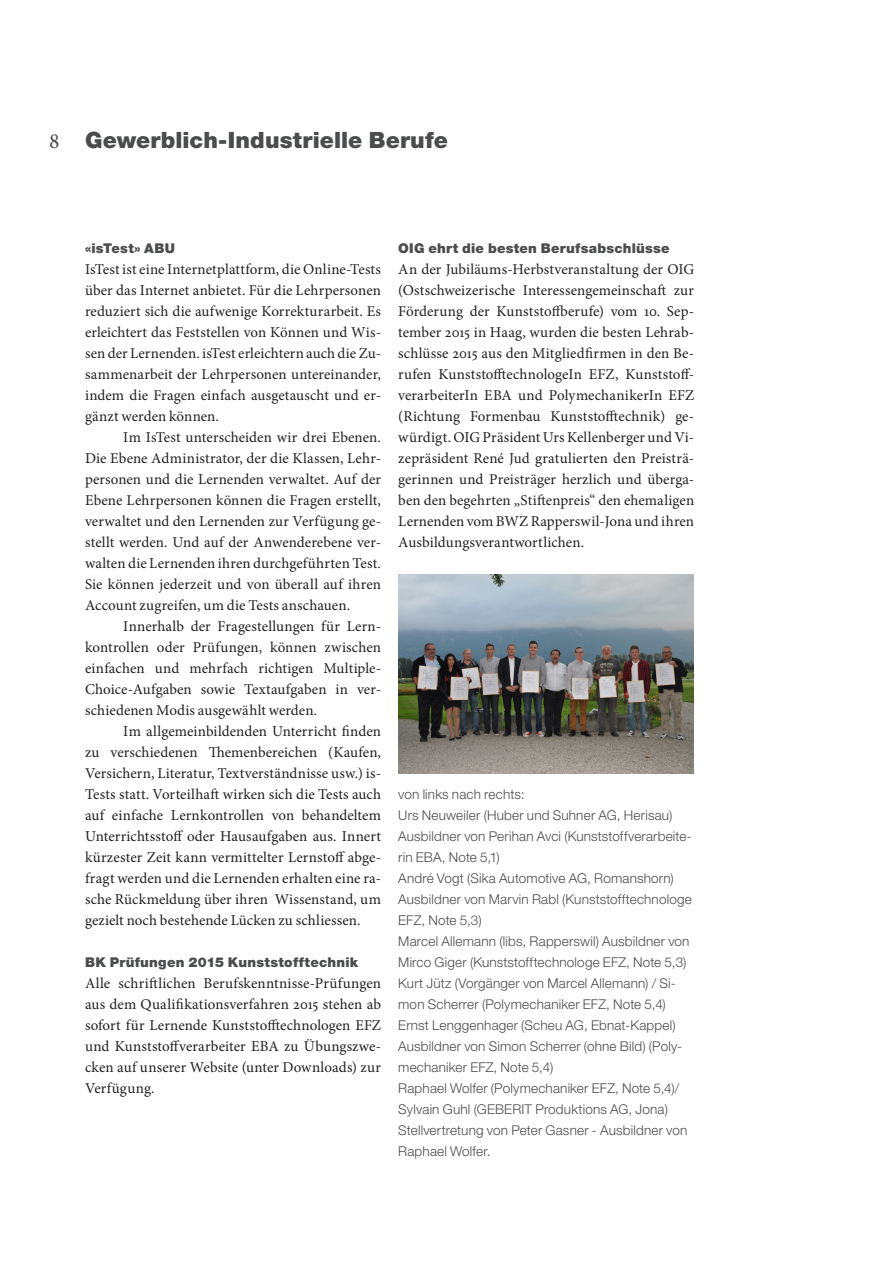
<style>
.page{position:relative;width:893px;height:1263px;background:#fff}
.page>*{position:absolute;margin:0;border:0;box-sizing:border-box;transform-origin:0 0}
.t1{font:900 22.5px "Helvetica Neue LT Std";letter-spacing:.005em;color:#4b4c4d}
.t2{font:15px/21px "Minion Pro";letter-spacing:.005em;color:#231f20;text-align:justify}
.t3{font:300 13.5px/21px "Helvetica Neue LT Std";letter-spacing:.015em;color:#4b4c4d}
.t4{font:900 13.5px "Helvetica Neue LT Std";letter-spacing:.02em;color:#4b4c4d}
.s1{font-family:"Minion Pro";font-weight:400}
</style>
<div class="page">
<img style="left:398px;top:574px;width:296px;height:200px">
<h1 class="t1" style="left:49px;top:126px;width:401px"><span class="s1">8</span> Gewerblich-Industrielle Berufe</h1>
<p class="t4" style="left:85px;top:240px;width:91px">«isTest» ABU</p>
<p class="t2" style="left:85px;top:258px;width:297px">IsTest ist eine Internetplattform, die Online-Tests über das Internet anbietet. Für die Lehrpersonen reduziert sich die aufwenige Korrekturarbeit. Es erleichtert das Feststellen von Können und Wis&shy;sen der Lernenden. isTest erleichtern auch die Zu&shy;sammenarbeit der Lehrpersonen untereinander, indem die Fragen einfach ausgetauscht und er&shy;gänzt werden können.</p>
<p class="t2" style="left:85px;top:426px;width:297px;text-indent:38px">Im IsTest unterscheiden wir drei Ebenen.<br>Die Ebene Administrator, der die Klassen, Lehr&shy;personen und die Lernenden verwaltet. Auf der Ebene Lehrpersonen können die Fragen erstellt, verwaltet und den Lernenden zur Verfügung ge&shy;stellt werden. Und auf der Anwenderebene ver&shy;walten die Lernenden ihren durchgeführten Test.<br>Sie können jederzeit und von überall auf ihren Account zugreifen, um die Tests anschauen.</p>
<p class="t2" style="left:85px;top:615px;width:297px;text-indent:38px">Innerhalb der Fragestellungen für Lern&shy;kontrollen oder Prüfungen, können zwischen einfachen und mehrfach richtigen Multiple-Choice-Aufgaben sowie Textaufgaben in ver&shy;schiedenen Modis ausgewählt werden.</p>
<p class="t2" style="left:85px;top:720px;width:297px;text-indent:38px">Im allgemeinbildenden Unterricht finden zu verschiedenen Themenbereichen (Kaufen, Versichern, Literatur, Textverständnisse usw.) is-Tests statt. Vorteilhaft wirken sich die Tests auch auf einfache Lernkontrollen von behandeltem Unterrichtsstoff oder Hausaufgaben aus. Innert kürzester Zeit kann vermittelter Lernstoff abge&shy;fragt werden und die Lernenden erhalten eine ra&shy;sche Rückmeldung über ihren Wissenstand, um gezielt noch bestehende Lücken zu schliessen.</p>
<p class="t4" style="left:85px;top:954px;width:275px">BK Prüfungen 2015 Kunststofftechnik</p>
<p class="t2" style="left:85px;top:972px;width:297px">Alle schriftlichen Berufskenntnisse-Prüfungen aus dem Qualifikationsverfahren 2015 stehen ab sofort für Lernende Kunststofftechnologen EFZ und Kunststoffverarbeiter EBA zu Übungszwe&shy;cken auf unserer Website (unter Downloads) zur Verfügung.</p>
<p class="t4" style="left:398px;top:240px;width:273px">OIG ehrt die besten Berufsabschlüsse</p>
<p class="t2" style="left:398px;top:258px;width:297px">An der Jubiläums-Herbstveranstaltung der OIG (Ostschweizerische Interessengemeinschaft zur Förderung der Kunststoffberufe) vom 10. Sep&shy;tember 2015 in Haag, wurden die besten Lehrab&shy;schlüsse 2015 aus den Mitgliedfirmen in den Be&shy;rufen KunststofftechnologeIn EFZ, Kunststoff&shy;verarbeiterIn EBA und PolymechanikerIn EFZ (Richtung Formenbau Kunststofftechnik) ge&shy;würdigt. OIG Präsident Urs Kellenberger und Vi&shy;zepräsident René Jud gratulierten den Preisträ&shy;gerinnen und Preisträger herzlich und überga&shy;ben den begehrten „Stiftenpreis“ den ehemaligen Lernenden vom BWZ Rapperswil-Jona und ihren Ausbildungsverantwortlichen.</p>
<p class="t3" style="left:398px;top:783px;width:295px">von links nach rechts:<br>Urs Neuweiler (Huber und Suhner AG, Herisau)<br>Ausbildner von Perihan Avci (Kunststoffverarbeite&shy;rin EBA, Note 5,1)<br>André Vogt (Sika Automotive AG, Romanshorn)<br>Ausbildner von Marvin Rabl (Kunststofftechnologe EFZ, Note 5,3)<br>Marcel Allemann (libs, Rapperswil) Ausbildner von Mirco Giger (Kunststofftechnologe EFZ, Note 5,3)<br>Kurt Jütz (Vorgänger von Marcel Allemann) / Si&shy;mon Scherrer (Polymechaniker EFZ, Note 5,4)<br>Ernst Lenggenhager (Scheu AG, Ebnat-Kappel)<br>Ausbildner von Simon Scherrer (ohne Bild) (Poly&shy;mechaniker EFZ, Note 5,4)<br>Raphael Wolfer (Polymechaniker EFZ, Note 5,4)/ Sylvain Guhl (GEBERIT Produktions AG, Jona)<br>Stellvertretung von Peter Gasner - Ausbildner von Raphael Wolfer.</p>
</div>
